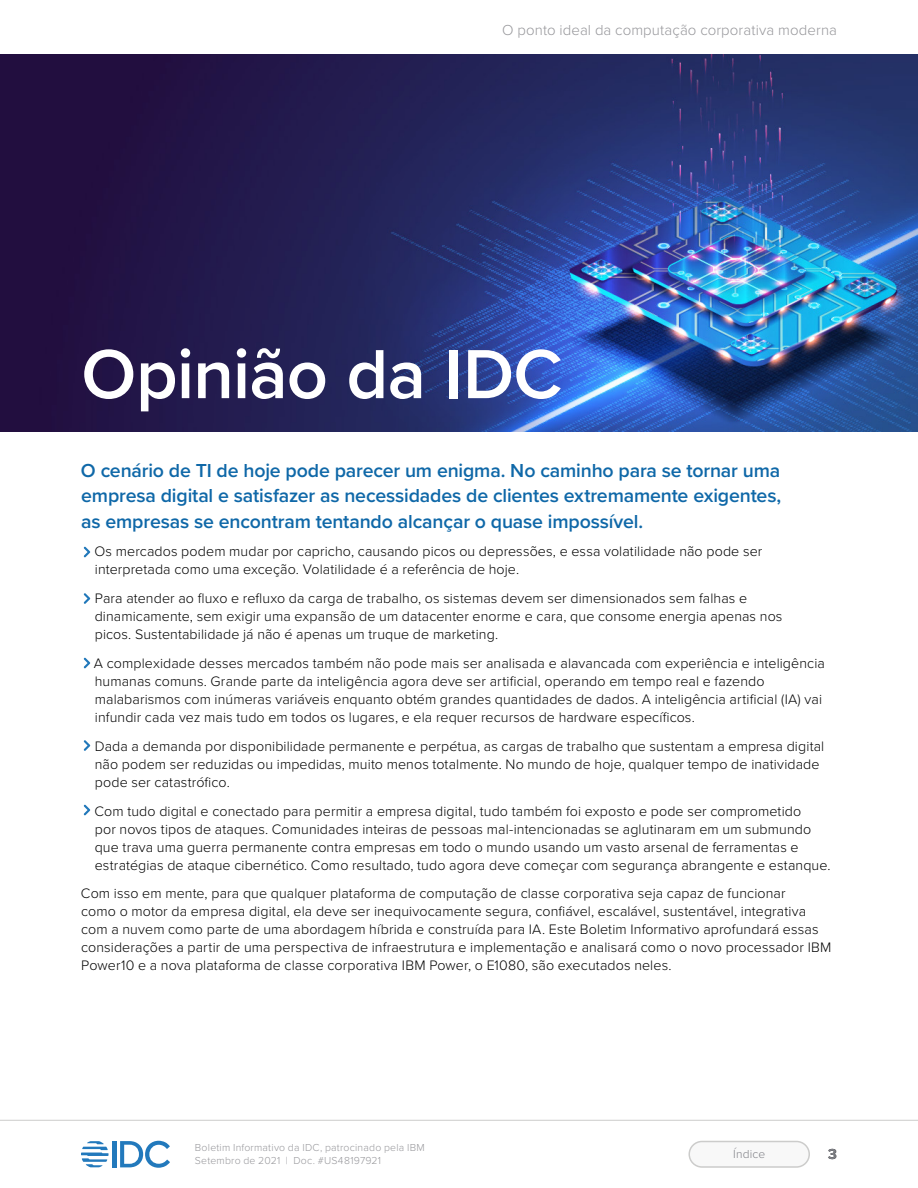
<style>
.page{position:relative;width:918px;height:1188px;background:#fff}
.page>*{position:absolute;margin:0;border:0;box-sizing:border-box;transform-origin:0 0}
.t1{font:600 72px "Proxima Nova";letter-spacing:-.015em;color:#fff}
.t2{font:600 19.5px/25.5px "Proxima Nova";letter-spacing:-.01em;color:#0f68a8;text-align:justify}
.t3{font:300 15px "Proxima Nova";letter-spacing:.005em;color:#97979b}
.t4{font:700 15px "Proxima Nova";color:#000}
.t5{font:300 14.25px/18px "Proxima Nova";letter-spacing:.005em;color:#000}
.t6{font:300 12px "Proxima Nova";letter-spacing:.015em;color:#808187}
.t7{font:300 10.5px/13.5px "Proxima Nova";letter-spacing:.02em;color:#97979b}
</style>
<div class="page">
<hr style="left:0;top:1120px;width:918px;height:1px;background:#cccccb">
<div style="left:689px;top:1142px;width:120px;height:25px;background:#f8f8f8;border-radius:13px"></div>
<div style="left:688px;top:1141px;width:122px;height:27px;border:2px solid #cccccb;border-radius:13px"></div>
<hr style="left:113px;top:1141px;width:4px;height:26px;background:#2279bc">
<svg style="left:120px;top:1141px;width:50px;height:27px"></svg>
<svg style="left:81px;top:1141px;width:28px;height:26px"></svg>
<img style="left:0;top:54px;width:918px;height:378px">
<svg style="left:84px;top:547px;width:6px;height:10px"></svg>
<svg style="left:84px;top:593px;width:6px;height:11px"></svg>
<svg style="left:84px;top:658px;width:6px;height:10px"></svg>
<svg style="left:84px;top:740px;width:6px;height:11px"></svg>
<svg style="left:84px;top:805px;width:6px;height:10px"></svg>
<p class="t3" style="left:502px;top:18px;width:336px">O ponto ideal da computação corporativa moderna</p>
<h1 class="t1" style="left:81px;top:320px;width:483px">Opinião da IDC</h1>
<h2 class="t2" style="left:81px;top:457px;width:702px">O cenário de TI de hoje pode parecer um enigma. No caminho para se tornar uma empresa digital e satisfazer as necessidades de clientes extremamente exigentes, as empresas se encontram tentando alcançar o quase impossível.</h2>
<p class="t5" style="left:94px;top:542px;width:669px">Os mercados podem mudar por capricho, causando picos ou depressões, e essa volatilidade não pode ser interpretada como uma exceção. Volatilidade é a referência de hoje.</p>
<p class="t5" style="left:95px;top:589px;width:689px">Para atender ao fluxo e refluxo da carga de trabalho, os sistemas devem ser dimensionados sem falhas e dinamicamente, sem exigir uma expansão de um datacenter enorme e cara, que consome energia apenas nos picos. Sustentabilidade já não é apenas um truque de marketing.</p>
<p class="t5" style="left:94px;top:653px;width:732px">A complexidade desses mercados também não pode mais ser analisada e alavancada com experiência e inteligência humanas comuns. Grande parte da inteligência agora deve ser artificial, operando em tempo real e fazendo malabarismos com inúmeras variáveis enquanto obtém grandes quantidades de dados. A inteligência artificial (IA) vai infundir cada vez mais tudo em todos os lugares, e ela requer recursos de hardware específicos.</p>
<p class="t5" style="left:95px;top:736px;width:731px">Dada a demanda por disponibilidade permanente e perpétua, as cargas de trabalho que sustentam a empresa digital não podem ser reduzidas ou impedidas, muito menos totalmente. No mundo de hoje, qualquer tempo de inatividade pode ser catastrófico.</p>
<p class="t5" style="left:94px;top:801px;width:738px">Com tudo digital e conectado para permitir a empresa digital, tudo também foi exposto e pode ser comprometido<br>por novos tipos de ataques. Comunidades inteiras de pessoas mal-intencionadas se aglutinaram em um submundo que trava uma guerra permanente contra empresas em todo o mundo usando um vasto arsenal de ferramentas e estratégias de ataque cibernético. Como resultado, tudo agora deve começar com segurança abrangente e estanque.</p>
<p class="t5" style="left:81px;top:884px;width:752px">Com isso em mente, para que qualquer plataforma de computação de classe corporativa seja capaz de funcionar<br>como o motor da empresa digital, ela deve ser inequivocamente segura, confiável, escalável, sustentável, integrativa com a nuvem como parte de uma abordagem híbrida e construída para IA. Este Boletim Informativo aprofundará essas considerações a partir de uma perspectiva de infraestrutura e implementação e analisará como o novo processador IBM Power10 e a nova plataforma de classe corporativa IBM Power, o E1080, são executados neles.</p>
<p class="t7" style="left:195px;top:1140px;width:231px">Boletim Informativo da IDC, patrocinado pela IBM<br>Setembro de 2021 | Doc. #US48197921</p>
<p class="t6" style="left:733px;top:1145px;width:34px">Índice</p>
<p class="t4" style="left:828px;top:1142px;width:10px">3</p>
</div>
